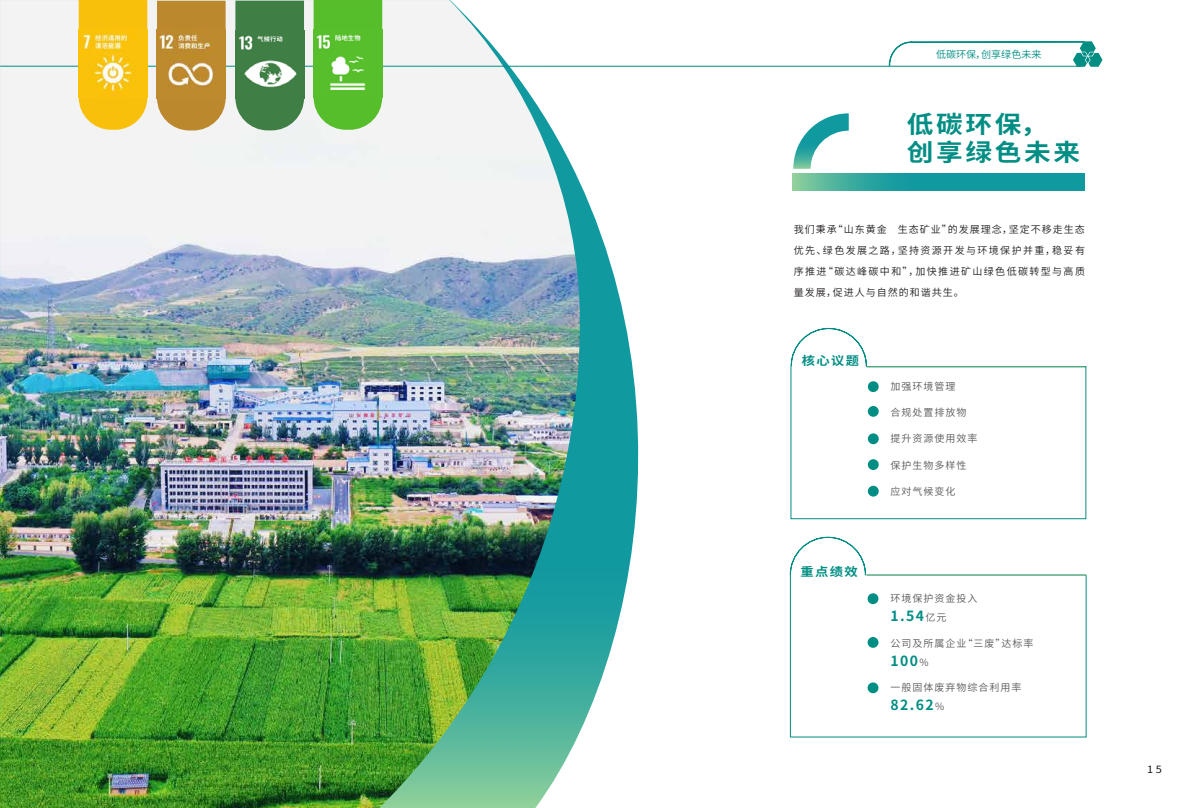
<style>
.page{position:relative;width:1191px;height:808px;background:#fff}
.page>*{position:absolute;margin:0;border:0;box-sizing:border-box;transform-origin:0 0}
.t1{font:700 24px/28px "Source Han Sans CN";letter-spacing:.1em;color:#008e84;scale:1.11 1}
.t2{font:700 14px "Source Han Sans CN";letter-spacing:.1em;color:#008e84}
.t3{font:700 12px "Source Han Sans CN";letter-spacing:.1em;color:#008e84;scale:1.11 1}
.t4{font:10px/21px "Source Han Sans CN";letter-spacing:.14em;color:#231f20;text-align:justify}
.t5{font:10px "Source Han Sans CN";letter-spacing:.1em;color:#58595b}
.t6{font:10px "Source Han Sans CN";color:#008e84}
.t7{font:10px "Source Han Sans CN";color:#000;scale:1.11 1}
.s1{font-weight:400;font-size:10px;color:#58595b}
</style>
<div class="page">
<svg style="left:580px;top:65px;width:128px;height:666px"></svg>
<img style="left:0;top:0;width:580px;height:808px">
<hr style="left:0;top:66px;width:1082px;height:1px;background:#008e84">
<svg style="left:792px;top:173px;width:292px;height:17px;background:#25a19f"></svg>
<div style="left:868px;top:433px;width:10px;height:11px;background:#008e84;border-radius:50%"></div>
<div style="left:868px;top:406px;width:10px;height:11px;background:#008e84;border-radius:50%"></div>
<div style="left:868px;top:459px;width:10px;height:11px;background:#008e84;border-radius:50%"></div>
<div style="left:868px;top:486px;width:10px;height:11px;background:#008e84;border-radius:50%"></div>
<svg style="left:790px;top:328px;width:77px;height:38px"></svg>
<svg style="left:793px;top:113px;width:55px;height:56px"></svg>
<div style="left:790px;top:366px;width:296px;height:153px;border:1px solid #008e84"></div>
<svg style="left:867px;top:381px;width:12px;height:12px"></svg>
<div style="left:867px;top:682px;width:11px;height:11px;background:#008e84;border-radius:50%"></div>
<div style="left:867px;top:637px;width:11px;height:11px;background:#008e84;border-radius:50%"></div>
<svg style="left:789px;top:536px;width:77px;height:40px"></svg>
<hr style="left:866px;top:575px;width:220px;height:1px;background:#008044">
<hr style="left:866px;top:366px;width:220px;height:1px;background:#008044">
<svg style="left:867px;top:593px;width:12px;height:12px"></svg>
<svg style="left:79px;top:0;width:68px;height:130px;background:#f8c523"></svg>
<svg style="left:235px;top:1px;width:69px;height:129px;background:#518a56"></svg>
<svg style="left:157px;top:1px;width:69px;height:129px;background:#c19342"></svg>
<svg style="left:314px;top:0;width:68px;height:130px;background:#66c240"></svg>
<img style="left:79px;top:29px;width:68px;height:68px">
<img style="left:236px;top:30px;width:68px;height:68px">
<img style="left:157px;top:30px;width:69px;height:68px">
<img style="left:314px;top:29px;width:68px;height:68px">
<svg style="left:888px;top:41px;width:214px;height:26px"></svg>
<p class="t6" style="left:936px;top:49px;width:107px">低碳环保，创享绿色未来</p>
<h1 class="t1" style="left:907px;top:111px;width:157px">低碳环保，<br>创享绿色未来</h1>
<p class="t4" style="left:794px;top:219px;width:293px">我们秉承“山东黄金 生态矿业”的发展理念，坚定不移走生态优先、绿色发展之路，坚持资源开发与环境保护并重，稳妥有序推进“碳达峰碳中和”，加快推进矿山绿色低碳转型与高质量发展，促进人与自然的和谐共生。</p>
<p class="t3" style="left:801px;top:353px;width:53px">核心议题</p>
<p class="t3" style="left:800px;top:564px;width:53px">重点绩效</p>
<p class="t5" style="left:890px;top:380px;width:66px">加强环境管理</p>
<p class="t5" style="left:890px;top:407px;width:77px">合规处置排放物</p>
<p class="t5" style="left:890px;top:433px;width:88px">提升资源使用效率</p>
<p class="t5" style="left:890px;top:459px;width:77px">保护生物多样性</p>
<p class="t5" style="left:890px;top:486px;width:66px">应对气候变化</p>
<p class="t5" style="left:890px;top:592px;width:88px">环境保护资金投入</p>
<h2 class="t2" style="left:890px;top:608px;width:57px">1.54<span class="s1">亿元</span></h2>
<p class="t5" style="left:890px;top:637px;width:144px">公司及所属企业“三废”达标率</p>
<h2 class="t2" style="left:890px;top:653px;width:40px">100<span class="s1">%</span></h2>
<p class="t5" style="left:890px;top:681px;width:132px">一般固体废弃物综合利用率</p>
<h2 class="t2" style="left:890px;top:697px;width:55px">82.62<span class="s1">%</span></h2>
<p class="t7" style="left:1147px;top:764px;width:15px">15</p>
</div>
